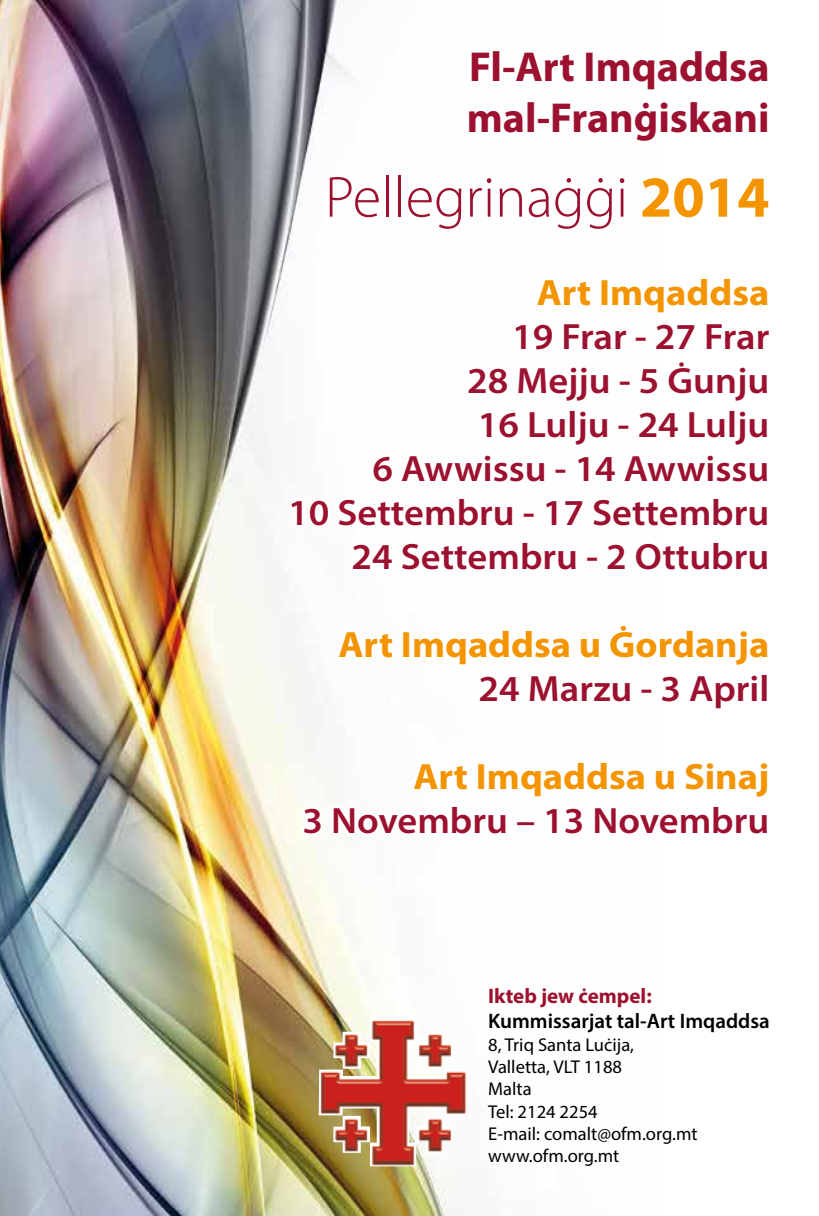
<style>
.page{position:relative;width:819px;height:1216px;background:#fff}
.page>*{position:absolute;margin:0;border:0;box-sizing:border-box;transform-origin:0 0}
.t1{font:300 58.27px "Myriad Pro";color:#9c112f}
.t2{font:700 42px/50.4px "Myriad Pro";color:#9c112f}
.t3{font:600 36.75px/44.1px "Myriad Pro";color:#9c112f;text-align:right;scale:1.05 1}
.t4{font:700 36.75px "Myriad Pro";color:#f39400;scale:1.05 1}
.t5{font:600 21px "Myriad Pro";color:#000}
.t6{font:700 21px "Myriad Pro";color:#9c112f}
.t7{font:18.55px/22.2px "Myriad Pro";color:#000}
.s1{font-weight:700;color:#f39400}
</style>
<div class="page">
<img style="left:0;top:0;width:458px;height:1215px">
<img style="left:319px;top:1018px;width:148px;height:148px">
<div style="left:281px;top:268px;width:498px;height:576px;background:#fff"></div>
<svg style="left:287px;top:5px;width:171px;height:871px"></svg>
<p class="t2" style="left:467px;top:40px;width:304px">Fl-Art Imqaddsa mal-Franġiskani</p>
<h1 class="t1" style="left:325px;top:162px;width:446px">Pellegrinaġġi <span class="s1">2014</span></h1>
<p class="t4" style="left:537px;top:268px;width:223px">Art Imqaddsa</p>
<p class="t3" style="left:288px;top:313px;width:459px">19 Frar - 27 Frar<br>28 Mejju - 5 Ġunju<br>16 Lulju - 24 Lulju<br>6 Awwissu - 14 Awwissu<br>10 Settembru - 17 Settembru<br>24 Settembru - 2 Ottubru</p>
<p class="t4" style="left:338px;top:621px;width:411px">Art Imqaddsa u Ġordanja</p>
<p class="t3" style="left:478px;top:666px;width:278px">24 Marzu - 3 April</p>
<p class="t4" style="left:413px;top:753px;width:342px">Art Imqaddsa u Sinaj</p>
<p class="t3" style="left:302px;top:798px;width:446px">3 Novembru – 13 Novembru</p>
<p class="t6" style="left:488px;top:982px;width:165px">Ikteb jew ċempel:</p>
<p class="t5" style="left:488px;top:1008px;width:283px">Kummissarjat tal-Art Imqaddsa</p>
<p class="t7" style="left:488px;top:1033px;width:211px">8, Triq Santa Luċija,<br>Valletta, VLT 1188<br>Malta<br>Tel: 2124 2254<br>E-mail: comalt@ofm.org.mt www.ofm.org.mt</p>
</div>
